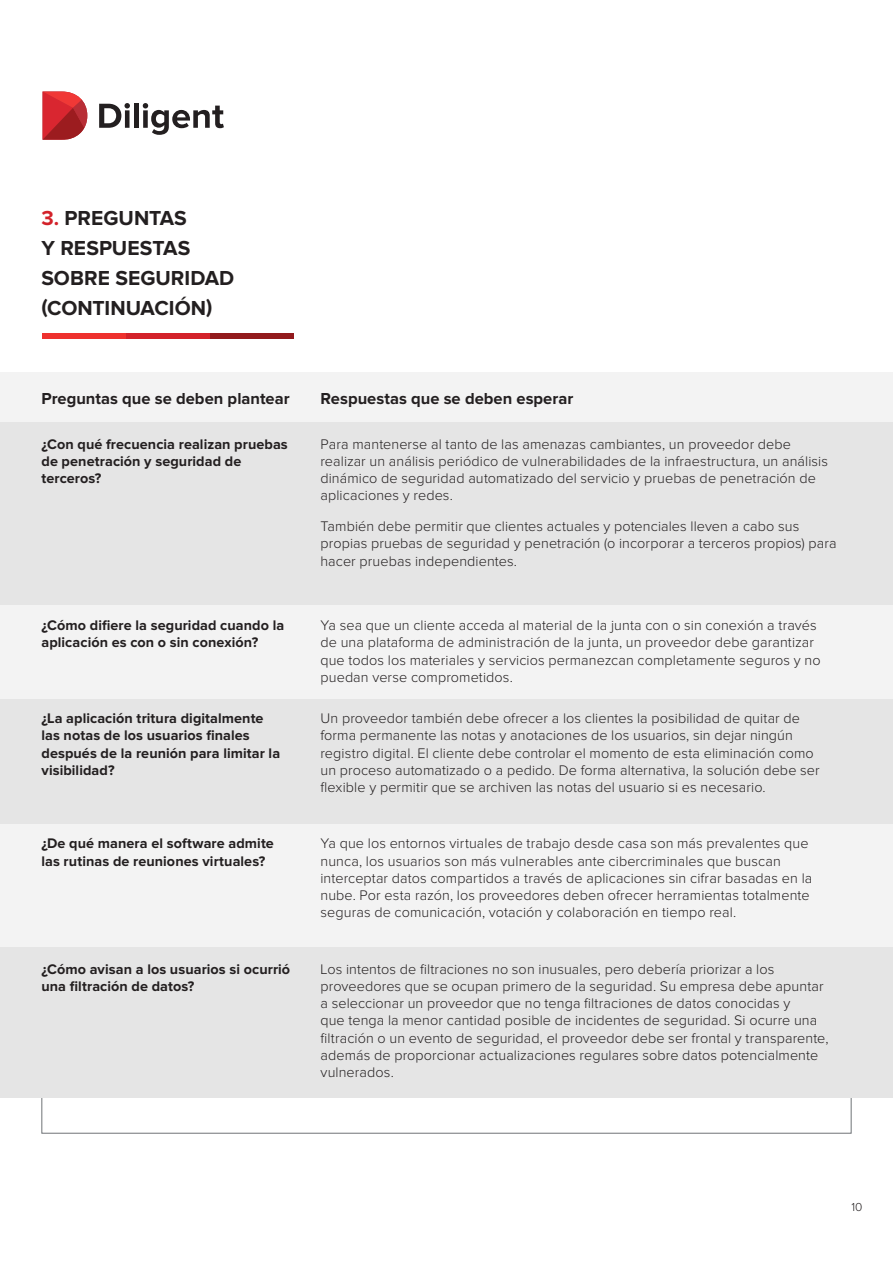
<style>
.page{position:relative;width:893px;height:1263px;background:#fff}
.page>*{position:absolute;margin:0;border:0;box-sizing:border-box;transform-origin:0 0}
.Header_CAPS{font:700 21px/30px "Proxima Nova";letter-spacing:.005em;color:#231f20}
.Body_Text{font:700 16.5px "Proxima Nova";color:#231f20}
.Body_Text-2{font:300 14.4px/17.2px "Proxima Nova";letter-spacing:.005em;color:#231f20}
.Body_Text-3{font:700 14.4px/17.2px "Proxima Nova";letter-spacing:.005em;color:#231f20}
.t1{font:300 12px "Proxima Nova";color:#231f20}
.s1{color:#d3222a}
</style>
<div class="page">
<svg style="left:99px;top:103px;width:31px;height:25px"></svg>
<div style="left:134px;top:104px;width:5px;height:24px;background:#231f20"></div>
<svg style="left:143px;top:103px;width:81px;height:32px"></svg>
<svg style="left:42px;top:91px;width:45px;height:49px"></svg>
<div style="left:42px;top:333px;width:84px;height:5px;background:#ee312e"></div>
<div style="left:126px;top:333px;width:84px;height:5px;background:#d3222a"></div>
<div style="left:210px;top:333px;width:83px;height:5px;background:#921a1d"></div>
<div style="left:0;top:422px;width:893px;height:183px;background:#e5e5e5"></div>
<div style="left:0;top:605px;width:893px;height:94px;background:#f3f3f3"></div>
<div style="left:0;top:823px;width:893px;height:125px;background:#f3f3f3"></div>
<div style="left:0;top:699px;width:893px;height:124px;background:#e5e5e5"></div>
<div style="left:0;top:948px;width:893px;height:150px;background:#e5e5e5"></div>
<div style="left:0;top:372px;width:893px;height:50px;background:#f3f3f3"></div>
<p class="Header_CAPS" style="left:41px;top:204px;width:194px"><span class="s1">3.</span> PREGUNTAS<br>Y RESPUESTAS<br>SOBRE SEGURIDAD (CONTINUACIÓN)</p>
<p class="Body_Text" style="left:41px;top:391px;width:250px">Preguntas que se deben plantear</p>
<p class="Body_Text" style="left:320px;top:391px;width:254px">Respuestas que se deben esperar</p>
<p class="Body_Text-3" style="left:41px;top:436px;width:248px">¿Con qué frecuencia realizan pruebas de penetración y seguridad de terceros?</p>
<p class="Body_Text-2" style="left:320px;top:436px;width:509px">Para mantenerse al tanto de las amenazas cambiantes, un proveedor debe realizar un análisis periódico de vulnerabilidades de la infraestructura, un análisis dinámico de seguridad automatizado del servicio y pruebas de penetración de aplicaciones y redes.</p>
<p class="Body_Text-2" style="left:320px;top:518px;width:518px">También debe permitir que clientes actuales y potenciales lleven a cabo sus propias pruebas de seguridad y penetración (o incorporar a terceros propios) para hacer pruebas independientes.</p>
<p class="Body_Text-3" style="left:41px;top:617px;width:244px">¿Cómo difiere la seguridad cuando la aplicación es con o sin conexión?</p>
<p class="Body_Text-2" style="left:320px;top:617px;width:502px">Ya sea que un cliente acceda al material de la junta con o sin conexión a través de una plataforma de administración de la junta, un proveedor debe garantizar que todos los materiales y servicios permanezcan completamente seguros y no puedan verse comprometidos.</p>
<p class="Body_Text-3" style="left:41px;top:710px;width:240px">¿La aplicación tritura digitalmente las notas de los usuarios finales después de la reunión para limitar la visibilidad?</p>
<p class="Body_Text-2" style="left:320px;top:710px;width:501px">Un proveedor también debe ofrecer a los clientes la posibilidad de quitar de forma permanente las notas y anotaciones de los usuarios, sin dejar ningún registro digital. El cliente debe controlar el momento de esta eliminación como un proceso automatizado o a pedido. De forma alternativa, la solución debe ser flexible y permitir que se archiven las notas del usuario si es necesario.</p>
<p class="Body_Text-3" style="left:41px;top:835px;width:234px">¿De qué manera el software admite las rutinas de reuniones virtuales?</p>
<p class="Body_Text-2" style="left:320px;top:835px;width:493px">Ya que los entornos virtuales de trabajo desde casa son más prevalentes que nunca, los usuarios son más vulnerables ante cibercriminales que buscan interceptar datos compartidos a través de aplicaciones sin cifrar basadas en la nube. Por esta razón, los proveedores deben ofrecer herramientas totalmente seguras de comunicación, votación y colaboración en tiempo real.</p>
<p class="Body_Text-3" style="left:41px;top:961px;width:250px">¿Cómo avisan a los usuarios si ocurrió una filtración de datos?</p>
<p class="Body_Text-2" style="left:320px;top:961px;width:510px">Los intentos de filtraciones no son inusuales, pero debería priorizar a los proveedores que se ocupan primero de la seguridad. Su empresa debe apuntar a seleccionar un proveedor que no tenga filtraciones de datos conocidas y<br>que tenga la menor cantidad posible de incidentes de seguridad. Si ocurre una filtración o un evento de seguridad, el proveedor debe ser frontal y transparente, además de proporcionar actualizaciones regulares sobre datos potencialmente vulnerados.</p>
<p class="t1" style="left:851px;top:1202px;width:12px">10</p>
</div>
